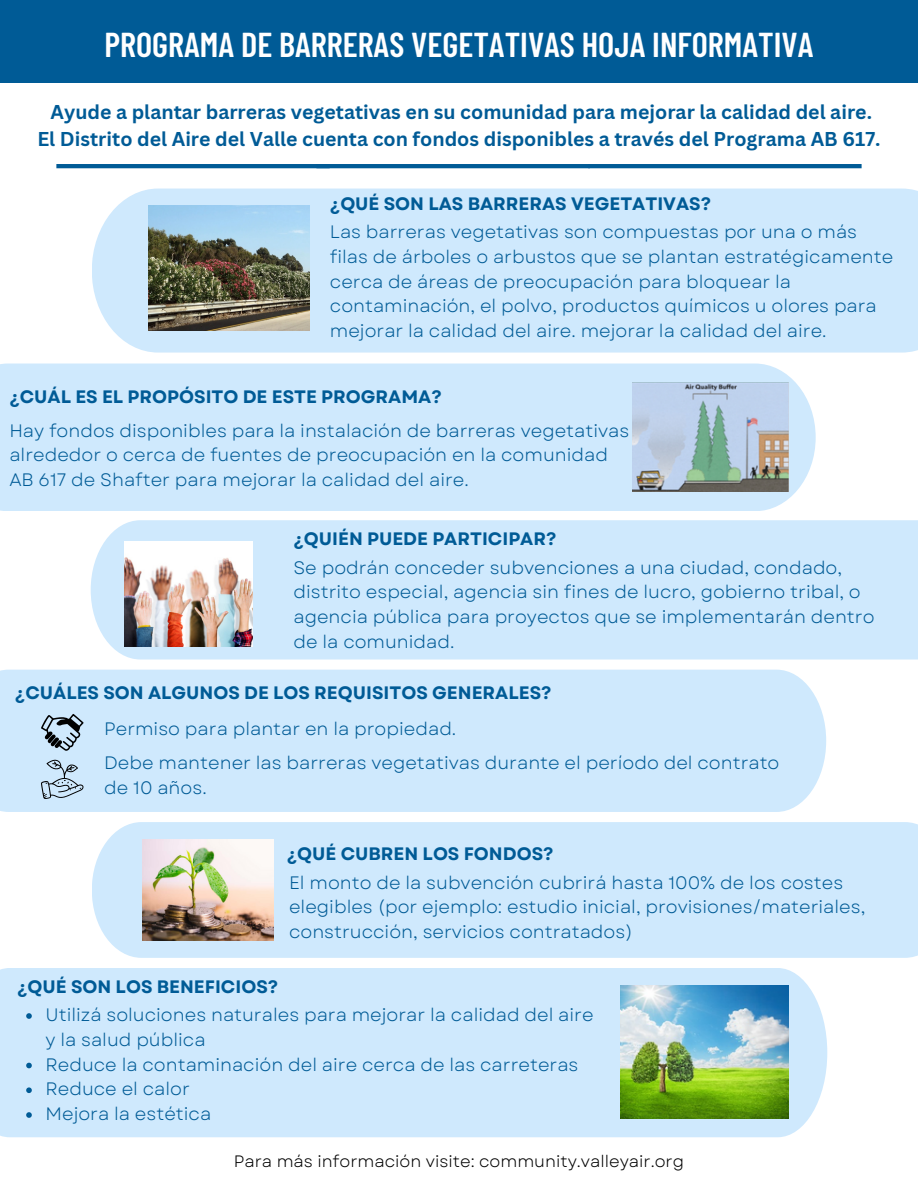
<style>
.page{position:relative;width:918px;height:1188px;background:#fff}
.page>*{position:absolute;margin:0;border:0;box-sizing:border-box;transform-origin:0 0}
.t1{font:600 34.5px "Barlow Condensed";color:#fff}
.t2{font:700 19.5px/27px "Canva Sans";color:#005b96;text-align:center}
.t3{font:18px/24.8px "Garet";color:#005b96}
.t4{font:700 18px "Garet";color:#005b96}
.t5{font:16.5px "Garet";color:#000}
</style>
<div class="page">
<hr style="left:56px;top:164px;width:274px;height:4px;background:#005b96">
<hr style="left:316px;top:164px;width:274px;height:4px;background:#005b96">
<hr style="left:588px;top:164px;width:274px;height:4px;background:#005b96">
<div style="left:0;top:0;width:918px;height:83px;background:#005b96"></div>
<div style="left:92px;top:189px;width:826px;height:164px;background:#cfe9fd"></div>
<img style="left:149px;top:206px;width:161px;height:125px">
<div style="left:0;top:364px;width:816px;height:147px;background:#cfe9fd"></div>
<img style="left:633px;top:382px;width:155px;height:109px">
<div style="left:91px;top:520px;width:827px;height:140px;background:#cfe9fd"></div>
<img style="left:124px;top:541px;width:128px;height:106px">
<div style="left:0;top:968px;width:827px;height:169px;background:#cfe9fd"></div>
<img style="left:621px;top:986px;width:167px;height:133px">
<svg style="left:26px;top:1013px;width:6px;height:6px"></svg>
<svg style="left:26px;top:1063px;width:6px;height:5px"></svg>
<svg style="left:26px;top:1087px;width:6px;height:6px"></svg>
<svg style="left:26px;top:1112px;width:6px;height:6px"></svg>
<div style="left:0;top:670px;width:826px;height:142px;background:#cfe9fd"></div>
<svg style="left:41px;top:714px;width:43px;height:37px;background:#8fa1af"></svg>
<svg style="left:41px;top:760px;width:43px;height:39px;background:#acc2d2"></svg>
<div style="left:92px;top:822px;width:826px;height:136px;background:#cfe9fd"></div>
<img style="left:143px;top:839px;width:130px;height:101px">
<h2 class="t1" style="left:105px;top:23px;width:710px">PROGRAMA DE BARRERAS VEGETATIVAS HOJA INFORMATIVA</h2>
<h4 class="t2" style="left:37px;top:98px;width:845px">Ayude a plantar barreras vegetativas en su comunidad para mejorar la calidad del aire.<br>El Distrito del Aire del Valle cuenta con fondos disponibles a través del Programa AB 617.</h4>
<p class="t4" style="left:330px;top:191px;width:383px">¿QUÉ SON LAS BARRERAS VEGETATIVAS?</p>
<h3 class="t3" style="left:330px;top:220px;width:565px">Las barreras vegetativas son compuestas por una o más filas de árboles o arbustos que se plantan estratégicamente cerca de áreas de preocupación para bloquear la contaminación, el polvo, productos químicos u olores para mejorar la calidad del aire. mejorar la calidad del aire.</h3>
<p class="t4" style="left:9px;top:384px;width:434px">¿CUÁL ES EL PROPÓSITO DE ESTE PROGRAMA?</p>
<h2 class="t3" style="left:9px;top:418px;width:621px">Hay fondos disponibles para la instalación de barreras vegetativas alrededor o cerca de fuentes de preocupación en la comunidad<br>AB 617 de Shafter para mejorar la calidad del aire.</h2>
<p class="t4" style="left:293px;top:526px;width:265px">¿QUIÉN PUEDE PARTICIPAR?</p>
<p class="t3" style="left:293px;top:555px;width:583px">Se podrán conceder subvenciones a una ciudad, condado, distrito especial, agencia sin fines de lucro, gobierno tribal, o agencia pública para proyectos que se implementarán dentro de la comunidad.</p>
<h4 class="t4" style="left:15px;top:679px;width:538px">¿CUÁLES SON ALGUNOS DE LOS REQUISITOS GENERALES?</h4>
<h2 class="t3" style="left:104px;top:716px;width:354px">Permiso para plantar en la propiedad.</h2>
<h2 class="t3" style="left:104px;top:750px;width:677px">Debe mantener las barreras vegetativas durante el período del contrato de 10 años.</h2>
<p class="t4" style="left:287px;top:840px;width:268px">¿QUÉ CUBREN LOS FONDOS?</p>
<p class="t3" style="left:289px;top:870px;width:578px">El monto de la subvención cubrirá hasta 100% de los costes elegibles (por ejemplo: estudio inicial, provisiones/materiales, construcción, servicios contratados)</p>
<h4 class="t4" style="left:17px;top:974px;width:263px">¿QUÉ SON LOS BENEFICIOS?</h4>
<h4 class="t3" style="left:46px;top:1003px;width:550px">Utilizá soluciones naturales para mejorar la calidad del aire y la salud pública</h4>
<h2 class="t3" style="left:46px;top:1052px;width:534px">Reduce la contaminación del aire cerca de las carreteras</h2>
<p class="t3" style="left:46px;top:1077px;width:146px">Reduce el calor</p>
<p class="t3" style="left:46px;top:1102px;width:167px">Mejora la estética</p>
<p class="t5" style="left:234px;top:1149px;width:452px">Para más información visite: community.valleyair.org</p>
</div>
